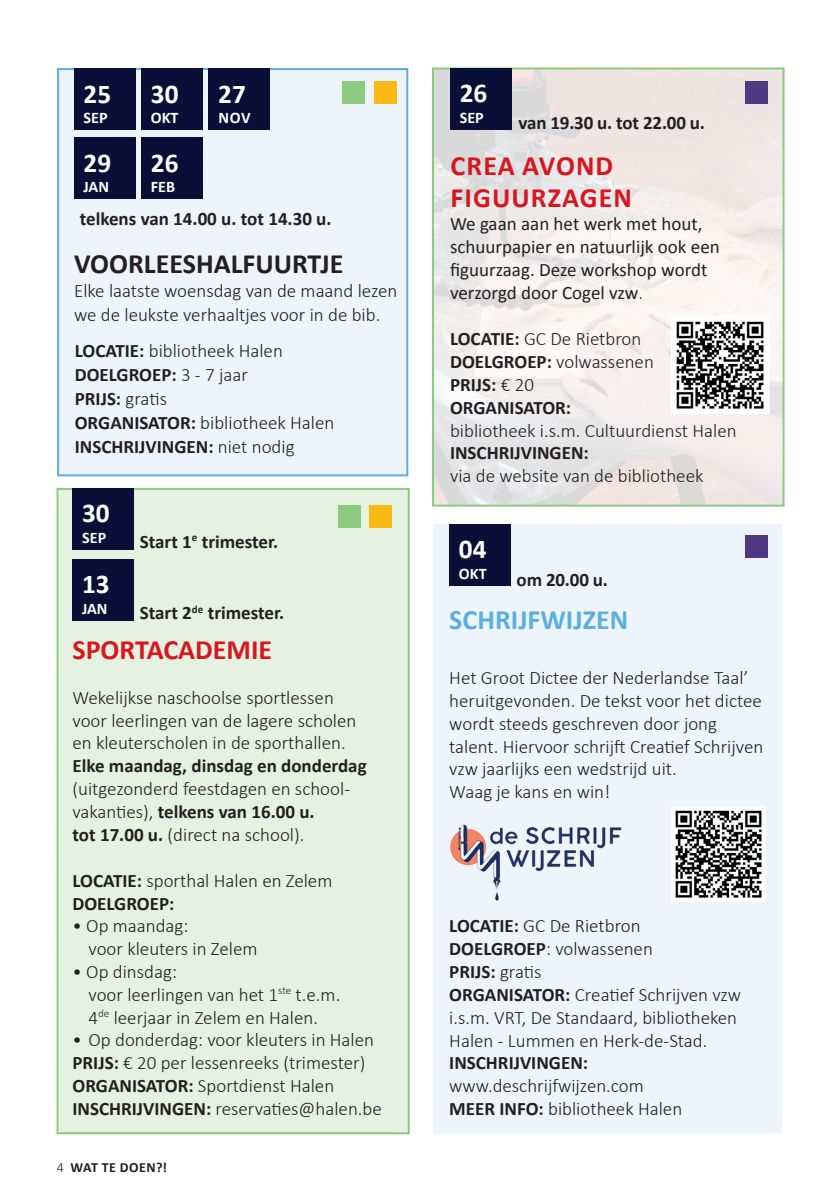
<style>
.page{position:relative;width:840px;height:1191px;background:#fff}
.page>*{position:absolute;margin:0;border:0;box-sizing:border-box;transform-origin:0 0}
.t1{font:700 28px/32px "Calibri";letter-spacing:.025em;color:#d7171f}
.t2{font:700 28px "Calibri";color:#231f20}
.t3{font:700 28px "Calibri";color:#d7171f}
.t4{font:700 28px "Calibri";color:#5daee0}
.t5{font:700 27.2px "Calibri";color:#fff}
.t6{font:300 19px/22.8px "Calibri";color:#231f20}
.t7{font:700 19px/23px "Calibri";color:#231f20}
.t8{font:19px/23px "Calibri";color:#231f20}
.t9{font:700 16.2px "Calibri";color:#fff}
.t10{font:700 14px "Calibri";letter-spacing:.04em;color:#231f20}
.s1{font-weight:700}
.s2{font-weight:300}
</style>
<div class="page">
<img style="left:435px;top:70px;width:346px;height:433px">
<div style="left:432px;top:67px;width:352px;height:439px;border:2px solid #8cca7f"></div>
<div style="left:57px;top:68px;width:351px;height:408px;background:#edf5fb;border:2px solid #5daee0"></div>
<div style="left:373px;top:81px;width:23px;height:23px;background:#fcb814"></div>
<div style="left:342px;top:81px;width:23px;height:23px;background:#8cca7f"></div>
<div style="left:450px;top:68px;width:61px;height:62px;background:#090f36"></div>
<img style="left:675px;top:320px;width:89px;height:89px">
<div style="left:744px;top:81px;width:23px;height:23px;background:#503883"></div>
<div style="left:74px;top:69px;width:61px;height:61px;background:#090f36"></div>
<div style="left:141px;top:69px;width:62px;height:61px;background:#090f36"></div>
<div style="left:208px;top:69px;width:62px;height:61px;background:#090f36"></div>
<div style="left:74px;top:138px;width:61px;height:61px;background:#090f36"></div>
<div style="left:141px;top:138px;width:62px;height:61px;background:#090f36"></div>
<div style="left:57px;top:489px;width:351px;height:644px;background:#e6f2e1"></div>
<div style="left:56px;top:488px;width:353px;height:646px;border:2px solid #8cca7f"></div>
<div style="left:337px;top:505px;width:23px;height:23px;background:#8cca7f"></div>
<div style="left:369px;top:505px;width:23px;height:23px;background:#fcb814"></div>
<div style="left:72px;top:488px;width:62px;height:61px;background:#090f36"></div>
<div style="left:72px;top:559px;width:62px;height:61px;background:#090f36"></div>
<div style="left:433px;top:524px;width:348px;height:609px;background:#edf5fb"></div>
<div style="left:449px;top:524px;width:61px;height:62px;background:#090f36"></div>
<div style="left:744px;top:535px;width:23px;height:22px;background:#503883"></div>
<img style="left:670px;top:806px;width:95px;height:95px">
<img style="left:449px;top:823px;width:173px;height:78px">
<h2 class="t5" style="left:83px;top:77px;width:29px">25</h2>
<p class="t9" style="left:83px;top:108px;width:26px">SEP</p>
<h2 class="t5" style="left:83px;top:146px;width:29px">29</h2>
<p class="t9" style="left:83px;top:177px;width:27px">JAN</p>
<h2 class="t5" style="left:151px;top:77px;width:29px">30</h2>
<p class="t9" style="left:151px;top:108px;width:29px">OKT</p>
<h2 class="t5" style="left:151px;top:146px;width:29px">26</h2>
<p class="t9" style="left:151px;top:177px;width:26px">FEB</p>
<h2 class="t5" style="left:218px;top:77px;width:29px">27</h2>
<p class="t9" style="left:218px;top:108px;width:34px">NOV</p>
<p class="t7" style="left:80px;top:207px;width:253px">telkens van 14.00 u. tot 14.30 u.</p>
<h1 class="t2" style="left:74px;top:246px;width:270px">VOORLEESHALFUURTJE</h1>
<p class="t6" style="left:74px;top:277px;width:324px;line-height:24px">Elke laatste woensdag van de maand lezen we de leukste verhaaltjes voor in de bib.</p>
<p class="t6" style="left:75px;top:337px;width:261px;line-height:24px"><span class="s1">LOCATIE:</span> bibliotheek Halen<br><span class="s1">DOELGROEP:</span> 3 - 7 jaar<br><span class="s1">PRIJS:</span> gratis<br><span class="s1">ORGANISATOR:</span> bibliotheek Halen<br><span class="s1">INSCHRIJVINGEN:</span> niet nodig</p>
<h2 class="t5" style="left:82px;top:496px;width:29px">30</h2>
<p class="t9" style="left:82px;top:527px;width:26px">SEP</p>
<h2 class="t5" style="left:82px;top:567px;width:29px">13</h2>
<p class="t9" style="left:82px;top:598px;width:27px">JAN</p>
<p class="t7" style="left:140px;top:529px;width:140px">Start 1<sup>e</sup> trimester.</p>
<p class="t7" style="left:140px;top:600px;width:146px">Start 2<sup>de</sup> trimester.</p>
<h1 class="t3" style="left:72px;top:632px;width:201px">SPORTACADEMIE</h1>
<p class="t6" style="left:72px;top:685px;width:285px">Wekelijkse naschoolse sportlessen voor leerlingen van de lagere scholen en kleuterscholen in de sporthallen.</p>
<p class="t7" style="left:72px;top:753px;width:295px">Elke maandag, dinsdag en donderdag</p>
<p class="t6" style="left:72px;top:776px;width:279px">(uitgezonderd feestdagen en school&shy;vakanties), <span class="s1">telkens van 16.00 u.<br>tot 17.00 u.</span> (direct na school).</p>
<p class="t6" style="left:72px;top:868px;width:261px"><span class="s1">LOCATIE:</span> sporthal Halen en Zelem<br><span class="s1">DOELGROEP:</span></p>
<p class="t6" style="left:88px;top:913px;width:170px;text-indent:-16px">• Op maandag:<br>voor kleuters in Zelem</p>
<p class="t6" style="left:88px;top:959px;width:253px;text-indent:-16px">• Op dinsdag:<br>voor leerlingen van het 1<sup>ste</sup> t.e.m.<br>4<sup>de</sup> leerjaar in Zelem en Halen.</p>
<p class="t6" style="left:72px;top:1027px;width:311px">• Op donderdag: voor kleuters in Halen <span class="s1">PRIJS:</span> € 20 per lessenreeks (trimester)<br><span class="s1">ORGANISATOR:</span> Sportdienst Halen <span class="s1">INSCHRIJVINGEN:</span> reservaties@halen.be</p>
<p class="t10" style="left:57px;top:1158px;width:112px"><span class="s2">4</span> WAT TE DOEN?!</p>
<h2 class="t5" style="left:459px;top:77px;width:29px">26</h2>
<p class="t9" style="left:459px;top:107px;width:26px">SEP</p>
<h1 class="t1" style="left:450px;top:148px;width:183px">CREA AVOND<br>FIGUURZAGEN</h1>
<p class="t8" style="left:450px;top:211px;width:271px">We gaan aan het werk met hout, schuurpapier en natuurlijk ook een figuurzaag. Deze workshop wordt verzorgd door Cogel vzw<span class="s2">.</span></p>
<p class="t7" style="left:450px;top:326px;width:205px">LOCATIE: <span class="s2">GC De Rietbron<br></span>DOELGROEP: <span class="s2">volwassenen<br></span>PRIJS: <span class="s2">€ 20<br></span>ORGANISATOR:</p>
<p class="t6" style="left:450px;top:418px;width:288px">bibliotheek i.s.m. Cultuurdienst Halen</p>
<p class="t7" style="left:450px;top:441px;width:140px">INSCHRIJVINGEN:</p>
<p class="t6" style="left:450px;top:464px;width:255px">via de website van de bibliotheek</p>
<p class="t7" style="left:518px;top:110px;width:188px">van 19.30 u. tot 22.00 u.</p>
<h2 class="t5" style="left:458px;top:532px;width:29px">04</h2>
<p class="t9" style="left:458px;top:563px;width:29px">OKT</p>
<h1 class="t4" style="left:449px;top:602px;width:180px">SCHRIJFWIJZEN</h1>
<p class="t7" style="left:516px;top:567px;width:93px">om 20.00 u.</p>
<p class="t6" style="left:449px;top:665px;width:315px">Het Groot Dictee der Nederlandse Taal’ heruitgevonden. De tekst voor het dictee wordt steeds geschreven door jong talent. Hiervoor schrijft Creatief Schrijven vzw jaarlijks een wedstrijd uit.<br>Waag je kans en win!</p>
<p class="t6" style="left:449px;top:912px;width:293px"><span class="s1">LOCATIE:</span> GC De Rietbron<br><span class="s1">DOELGROEP</span>: volwassenen<br><span class="s1">PRIJS:</span> gratis<br><span class="s1">ORGANISATOR:</span> Creatief Schrijven vzw i.s.m. VRT, De Standaard, bibliotheken<br>Halen - Lummen en Herk-de-Stad.</p>
<p class="t7" style="left:449px;top:1050px;width:140px">INSCHRIJVINGEN:</p>
<p class="t6" style="left:449px;top:1073px;width:234px">www.deschrijfwijzen.com<br><span class="s1">MEER INFO:</span> bibliotheek Halen</p>
</div>
